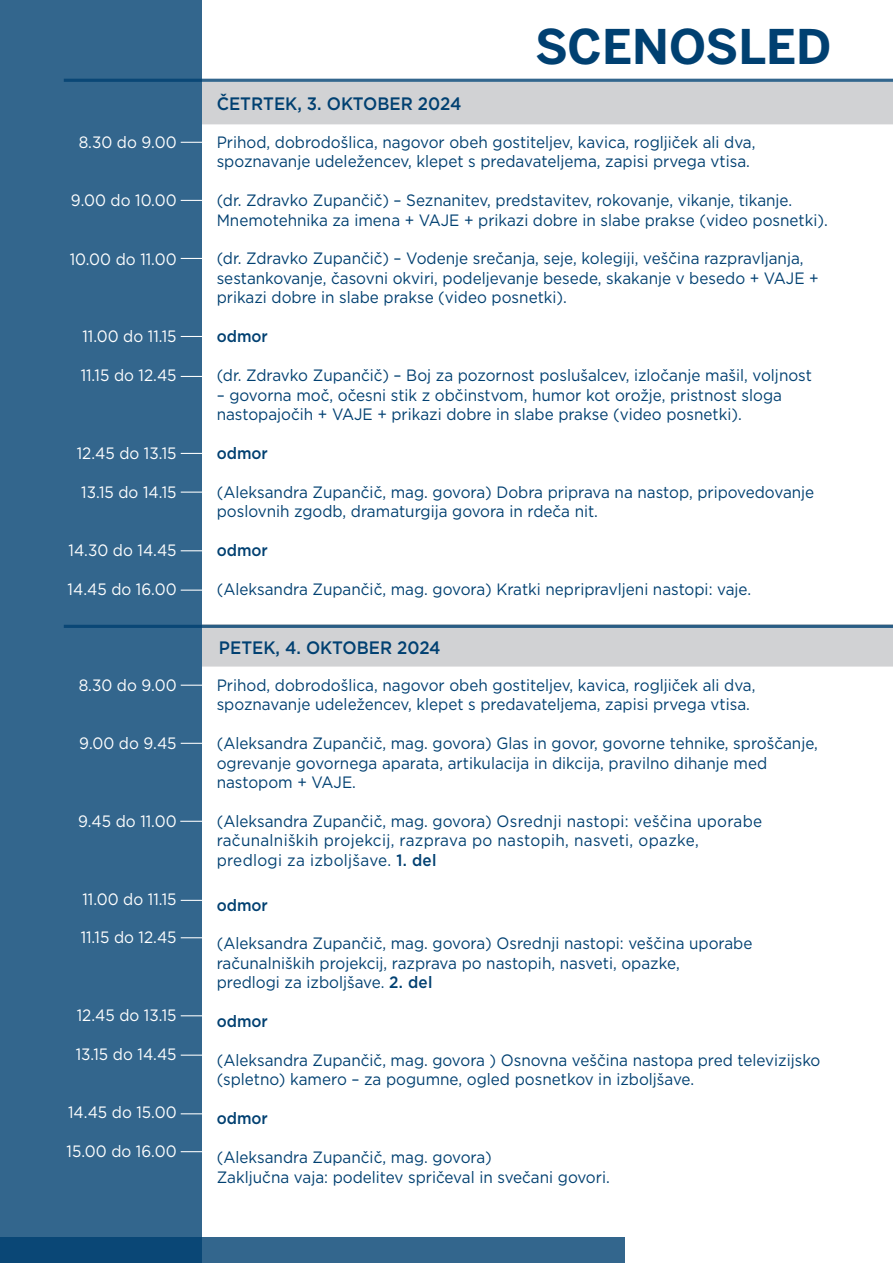
<style>
.page{position:relative;width:893px;height:1263px;background:#fff}
.page>*{position:absolute;margin:0;border:0;box-sizing:border-box;transform-origin:0 0}
.t1{font:700 47.4px "Benton Sans";color:#004071}
.t2{font:500 18px "Gotham";color:#004071;scale:.93 1}
.t3{font:16.5px/19.5px "Gotham";color:#004071;scale:.93 1}
.t4{font:16.5px "Gotham";color:#fff;scale:.93 1}
.t5{font:16.5px/19.5px "Gotham";letter-spacing:.02em;color:#004071;scale:.93 1}
.t6{font:500 16.5px "Gotham";color:#004071;scale:.93 1}
.s1{font-weight:500}
</style>
<div class="page">
<div style="left:202px;top:82px;width:691px;height:42px;background:#d1d2d4"></div>
<div style="left:202px;top:624px;width:691px;height:42px;background:#d1d2d4"></div>
<div style="left:0;top:0;width:202px;height:1263px;background:#33668d"></div>
<hr style="left:181px;top:900px;width:35px;height:1px;background:#fff">
<hr style="left:181px;top:1015px;width:35px;height:1px;background:#fff">
<hr style="left:181px;top:937px;width:35px;height:1px;background:#fff">
<hr style="left:181px;top:1054px;width:35px;height:2px;background:#fff">
<hr style="left:181px;top:1113px;width:35px;height:1px;background:#fff">
<hr style="left:181px;top:1151px;width:35px;height:1px;background:#fff">
<hr style="left:181px;top:685px;width:35px;height:1px;background:#fff">
<hr style="left:181px;top:492px;width:35px;height:1px;background:#fff">
<hr style="left:181px;top:550px;width:35px;height:1px;background:#fff">
<hr style="left:181px;top:590px;width:35px;height:1px;background:#fff">
<hr style="left:181px;top:743px;width:35px;height:1px;background:#fff">
<hr style="left:180px;top:821px;width:35px;height:1px;background:#fff">
<hr style="left:181px;top:142px;width:35px;height:1px;background:#fff">
<hr style="left:181px;top:200px;width:35px;height:1px;background:#fff">
<hr style="left:181px;top:258px;width:35px;height:1px;background:#fff">
<hr style="left:181px;top:336px;width:35px;height:1px;background:#fff">
<hr style="left:181px;top:376px;width:35px;height:1px;background:#fff">
<hr style="left:181px;top:453px;width:35px;height:1px;background:#fff">
<svg style="left:0;top:1237px;width:625px;height:26px;background:#255b85"></svg>
<hr style="left:64px;top:79px;width:829px;height:3px;background:#004071">
<hr style="left:64px;top:625px;width:829px;height:3px;background:#004071">
<p class="t4" style="left:79px;top:132px;width:107px">8.30 do 9.00</p>
<p class="t4" style="left:71px;top:190px;width:115px">9.00 do 10.00</p>
<p class="t4" style="left:70px;top:248px;width:116px">10.00 do 11.00</p>
<p class="t4" style="left:82px;top:326px;width:103px">11.00 do 11.15</p>
<p class="t4" style="left:81px;top:365px;width:105px">11.15 do 12.45</p>
<p class="t4" style="left:77px;top:442px;width:109px">12.45 do 13.15</p>
<p class="t4" style="left:81px;top:481px;width:104px">13.15 do 14.15</p>
<p class="t4" style="left:69px;top:539px;width:118px">14.30 do 14.45</p>
<p class="t4" style="left:68px;top:578px;width:119px">14.45 do 16.00</p>
<p class="t4" style="left:79px;top:674px;width:107px">8.30 do 9.00</p>
<p class="t4" style="left:79px;top:733px;width:106px">9.00 do 9.45</p>
<p class="t4" style="left:78px;top:810px;width:107px">9.45 do 11.00</p>
<p class="t4" style="left:82px;top:888px;width:103px">11.00 do 11.15</p>
<p class="t4" style="left:81px;top:927px;width:105px">11.15 do 12.45</p>
<p class="t4" style="left:77px;top:1005px;width:109px">12.45 do 13.15</p>
<p class="t4" style="left:76px;top:1044px;width:110px">13.15 do 14.45</p>
<p class="t4" style="left:68px;top:1102px;width:118px">14.45 do 15.00</p>
<p class="t4" style="left:67px;top:1141px;width:120px">15.00 do 16.00</p>
<p class="t2" style="left:217px;top:92px;width:265px">ČETRTEK, 3. OKTOBER 2024</p>
<h1 class="t1" style="left:535px;top:19px;width:298px">SCENOSLED</h1>
<p class="t3" style="left:217px;top:132px;width:581px">Prihod, dobrodošlica, nagovor obeh gostiteljev, kavica, rogljiček ali dva, spoznavanje udeležencev, klepet s predavateljema, zapisi prvega vtisa.</p>
<p class="t3" style="left:217px;top:190px;width:659px">(dr. Zdravko Zupančič) – Seznanitev, predstavitev, rokovanje, vikanje, tikanje.<br>Mnemotehnika za imena + VAJE + prikazi dobre in slabe prakse (video posnetki).</p>
<p class="t3" style="left:217px;top:249px;width:649px">(dr. Zdravko Zupančič) – Vodenje srečanja, seje, kolegiji, veščina razpravljanja, sestankovanje, časovni okviri, podeljevanje besede, skakanje v besedo + VAJE + prikazi dobre in slabe prakse (video posnetki).</p>
<p class="t6" style="left:217px;top:326px;width:57px">odmor</p>
<p class="t3" style="left:217px;top:365px;width:641px">(dr. Zdravko Zupančič) – Boj za pozornost poslušalcev, izločanje mašil, voljnost</p>
<p class="t3" style="left:217px;top:385px;width:609px">– govorna moč, očesni stik z občinstvom, humor kot orožje, pristnost sloga nastopajočih + VAJE + prikazi dobre in slabe prakse (video posnetki).</p>
<p class="t6" style="left:217px;top:442px;width:57px">odmor</p>
<p class="t3" style="left:217px;top:482px;width:644px">(Aleksandra Zupančič, mag. govora) Dobra priprava na nastop, pripovedovanje poslovnih zgodb, dramaturgija govora in rdeča nit.</p>
<p class="t6" style="left:217px;top:539px;width:57px">odmor</p>
<p class="t3" style="left:217px;top:579px;width:576px">(Aleksandra Zupančič, mag. govora) Kratki nepripravljeni nastopi: vaje.</p>
<p class="t2" style="left:219px;top:636px;width:240px">PETEK, 4. OKTOBER 2024</p>
<p class="t3" style="left:217px;top:675px;width:581px">Prihod, dobrodošlica, nagovor obeh gostiteljev, kavica, rogljiček ali dva, spoznavanje udeležencev, klepet s predavateljema, zapisi prvega vtisa.</p>
<p class="t3" style="left:217px;top:733px;width:648px">(Aleksandra Zupančič, mag. govora) Glas in govor, govorne tehnike, sproščanje, ogrevanje govornega aparata, artikulacija in dikcija, pravilno dihanje med nastopom + VAJE.</p>
<p class="t5" style="left:217px;top:811px;width:588px">(Aleksandra Zupančič, mag. govora) Osrednji nastopi: veščina uporabe računalniških projekcij, razprava po nastopih, nasveti, opazke, predlogi za izboljšave. <span class="s1">1. del</span></p>
<p class="t6" style="left:217px;top:894px;width:57px">odmor</p>
<p class="t3" style="left:217px;top:933px;width:578px">(Aleksandra Zupančič, mag. govora) Osrednji nastopi: veščina uporabe računalniških projekcij, razprava po nastopih, nasveti, opazke,<br>predlogi za izboljšave. <span class="s1">2. del</span></p>
<p class="t6" style="left:217px;top:1010px;width:57px">odmor</p>
<p class="t3" style="left:217px;top:1050px;width:651px">(Aleksandra Zupančič, mag. govora ) Osnovna veščina nastopa pred televizijsko (spletno) kamero – za pogumne, ogled posnetkov in izboljšave.</p>
<p class="t6" style="left:217px;top:1108px;width:57px">odmor</p>
<p class="t3" style="left:217px;top:1147px;width:424px">(Aleksandra Zupančič, mag. govora)<br>Zaključna vaja: podelitev spričeval in svečani govori.</p>
</div>
